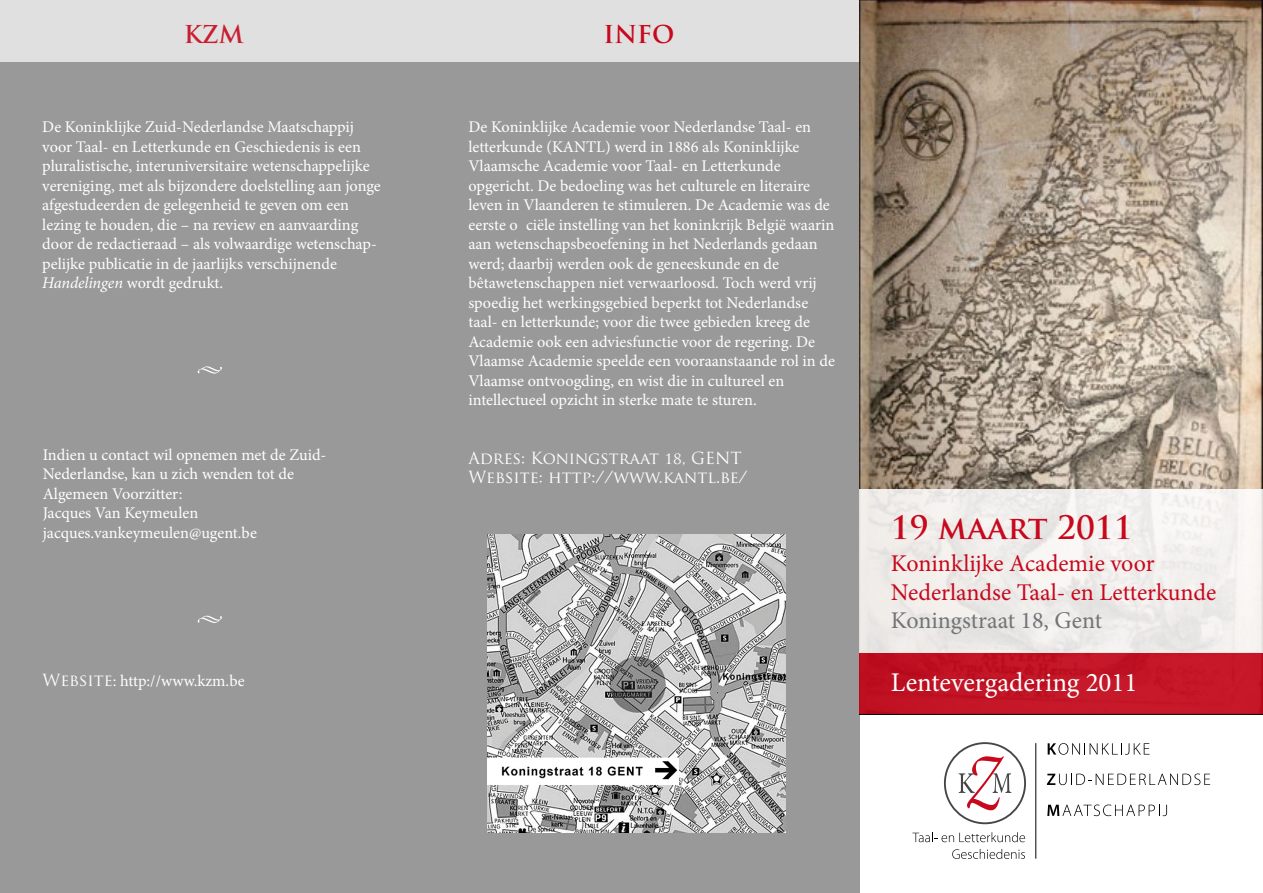
<style>
.page{position:relative;width:1263px;height:893px;background:#fff}
.page>*{position:absolute;margin:0;border:0;box-sizing:border-box;transform-origin:0 0}
.t1{font:700 31.5px "Trajan Pro";color:#c7081d}
.t2{font:27px "Minion Pro";color:#fff}
.t3{font:24px/28.8px "Minion Pro";color:#c7081d}
.t4{font:24px "Minion Pro";color:#737475}
.t5{font:700 24px "Trajan Pro";color:#c7081d}
.t6{font:16.2px/19.5px "Minion Pro";color:#fff}
.t7{font:16.2px/19.5px "Trajan Pro";color:#fff}
.s1{font-style:italic}
.s2{font-family:"Trajan Pro"}
</style>
<div class="page">
<div style="left:0;top:0;width:859px;height:893px;background:#999"></div>
<div style="left:1px;top:0;width:858px;height:62px;background:#e0e0e0"></div>
<svg style="left:198px;top:366px;width:24px;height:8px"></svg>
<svg style="left:198px;top:616px;width:24px;height:7px"></svg>
<img style="left:487px;top:534px;width:299px;height:298px">
<svg style="left:959px;top:756px;width:52px;height:54px"></svg>
<div style="left:944px;top:742px;width:82px;height:82px;border:2px solid #464646;border-radius:50%"></div>
<svg style="left:1048px;top:743px;width:101px;height:12px"></svg>
<svg style="left:1047px;top:773px;width:163px;height:12px"></svg>
<svg style="left:1047px;top:804px;width:120px;height:12px"></svg>
<svg style="left:912px;top:832px;width:113px;height:10px"></svg>
<svg style="left:952px;top:849px;width:73px;height:10px"></svg>
<hr style="left:1035px;top:743px;width:1px;height:116px;background:#000">
<img style="left:859px;top:0;width:404px;height:489px">
<div style="left:859px;top:653px;width:404px;height:61px;background:#c31626"></div>
<div style="left:859px;top:489px;width:404px;height:164px;background:#f0eeeb"></div>
<h3 class="t5" style="left:183px;top:20px;width:62px">KZM</h3>
<p class="t6" style="left:42px;top:117px;width:340px">De Koninklijke Zuid-Nederlandse Maatschappij voor Taal- en Letterkunde en Geschiedenis is een pluralistische, interuniversitaire wetenschappelijke vereniging, met als bijzondere doelstelling aan jonge afgestudeerden de gelegenheid te geven om een lezing te houden, die – na review en aanvaarding door de redactieraad – als volwaardige wetenschap&shy;pelijke publicatie in de jaarlijks verschijnende <span class="s1">Handelingen</span> wordt gedrukt.</p>
<p class="t6" style="left:43px;top:445px;width:285px">Indien u contact wil opnemen met de Zuid-<br>Nederlandse, kan u zich wenden tot de<br>Algemeen Voorzitter:<br>Jacques Van Keymeulen jacques.vankeymeulen@ugent.be</p>
<p class="t6" style="left:42px;top:671px;width:204px"><span class="s2">Website</span>: http://www.kzm.be</p>
<h3 class="t5" style="left:603px;top:20px;width:72px">INFO</h3>
<p class="t6" style="left:468px;top:117px;width:368px">De Koninklijke Academie voor Nederlandse Taal- en letterkunde (KANTL) werd in 1886 als Koninklijke Vlaamsche Academie voor Taal- en Letterkunde opgericht. De bedoeling was het culturele en literaire leven in Vlaanderen te stimuleren. De Academie was de eerste o ciële instelling van het koninkrijk België waarin aan wetenschapsbeoefening in het Nederlands gedaan werd; daarbij werden ook de geneeskunde en de bêtawetenschappen niet verwaarloosd. Toch werd vrij spoedig het werkingsgebied beperkt tot Nederlandse taal- en letterkunde; voor die twee gebieden kreeg de Academie ook een adviesfunctie voor de regering. De Vlaamse Academie speelde een vooraanstaande rol in de Vlaamse ontvoogding, en wist die in cultureel en intellectueel opzicht in sterke mate te sturen.</p>
<p class="t7" style="left:468px;top:448px;width:281px">Adres: Koningstraat 18, GENT<br>Website: http://www.kantl.be/</p>
<h1 class="t1" style="left:891px;top:508px;width:243px">19 maart 2011</h1>
<h3 class="t3" style="left:891px;top:549px;width:327px">Koninklijke Academie voor<br>Nederlandse Taal- en Letterkunde</h3>
<h3 class="t4" style="left:891px;top:605px;width:213px">Koningstraat 18, Gent</h3>
<h2 class="t2" style="left:891px;top:664px;width:248px">Lentevergadering 2011</h2>
</div>
